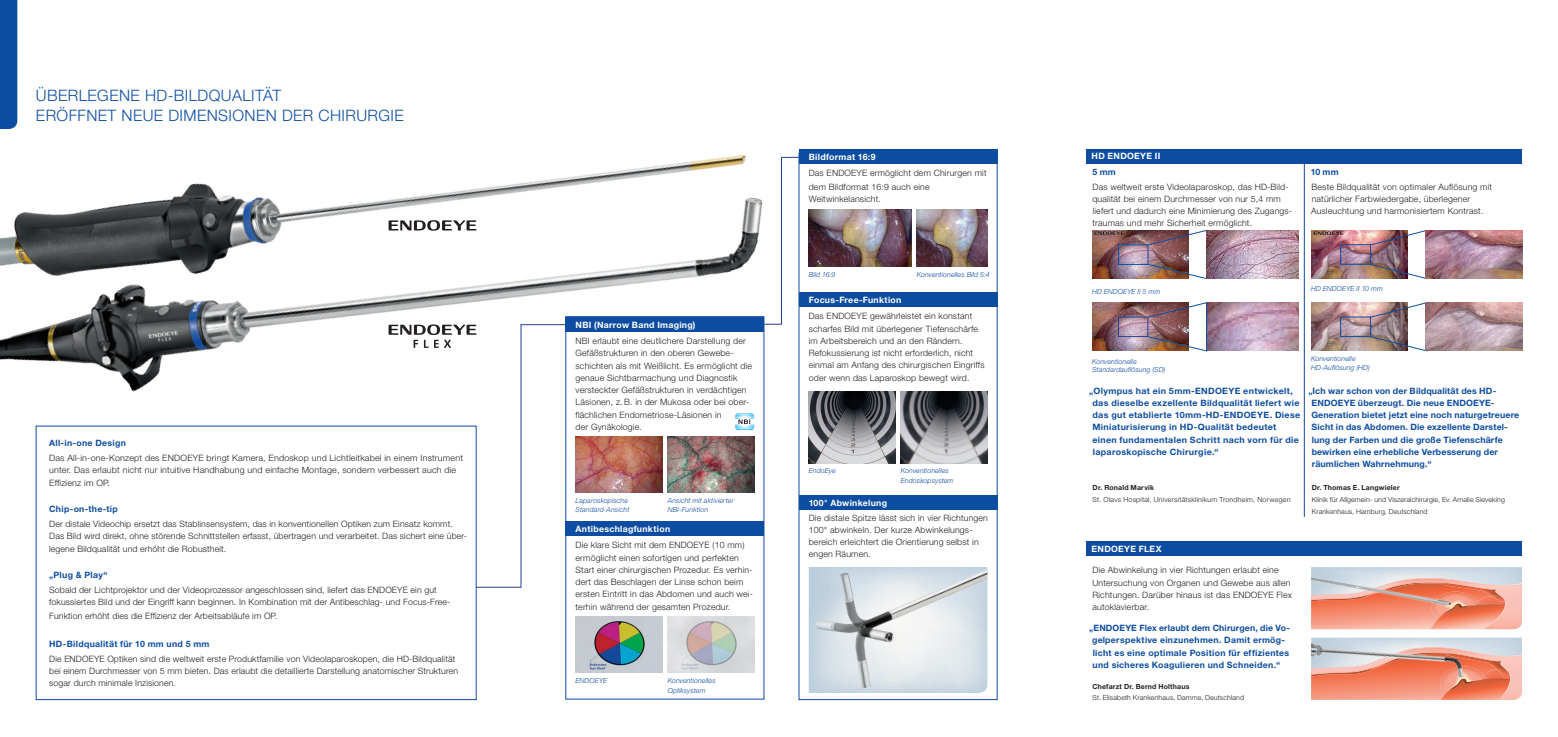
<style>
.page{position:relative;width:1558px;height:737px;background:#fff}
.page>*{position:absolute;margin:0;border:0;box-sizing:border-box;transform-origin:0 0}
.t1{font:300 15.75px/19.2px "Helvetica Neue LT Pro";letter-spacing:.025em;color:#0d4da1}
.t2{font:300 8.75px/12.2px "Helvetica Neue LT Pro";letter-spacing:.02em;color:#231f20}
.t3{font:700 8.75px/12.2px "Helvetica Neue LT Pro";letter-spacing:.03em;color:#0d4da1}
.t4{font:700 8.75px "Helvetica Neue LT Pro";letter-spacing:.035em;color:#fff}
.t5{font:italic 300 7px/8.8px "Helvetica Neue LT Pro";letter-spacing:.015em;color:#0d4da1}
.t6{font:300 7px/12.2px "Helvetica Neue LT Pro";letter-spacing:.015em;color:#231f20}
.t7{font:700 7px "Helvetica Neue LT Pro";letter-spacing:.025em;color:#231f20}
.t8{font:300 7px "Helvetica Neue LT Pro";letter-spacing:.035em;color:#231f20}
</style>
<div class="page">
<svg style="left:476px;top:494px;width:90px;height:93px"></svg>
<img style="left:35px;top:152px;width:788px;height:342px">
<img style="left:0;top:0;width:777px;height:381px">
<img style="left:1092px;top:230px;width:56px;height:49px">
<img style="left:1148px;top:230px;width:58px;height:49px">
<img style="left:1206px;top:230px;width:92px;height:49px">
<img style="left:1092px;top:302px;width:56px;height:49px">
<div style="left:1118px;top:317px;width:30px;height:20px;border:1px solid #253f8e"></div>
<img style="left:1207px;top:302px;width:91px;height:49px">
<img style="left:1311px;top:230px;width:59px;height:49px">
<div style="left:1340px;top:244px;width:30px;height:20px;border:1px solid #0d4da1"></div>
<img style="left:1311px;top:302px;width:59px;height:49px">
<div style="left:1340px;top:317px;width:30px;height:20px;border:1px solid #0d4da1"></div>
<img style="left:1148px;top:302px;width:59px;height:49px">
<svg style="left:1370px;top:302px;width:55px;height:49px"></svg>
<img style="left:1370px;top:230px;width:55px;height:49px">
<img style="left:1425px;top:230px;width:97px;height:49px">
<img style="left:1425px;top:302px;width:97px;height:49px">
<svg style="left:1094px;top:231px;width:30px;height:4px"></svg>
<svg style="left:1313px;top:231px;width:30px;height:4px"></svg>
<img style="left:575px;top:616px;width:87px;height:57px">
<img style="left:668px;top:616px;width:86px;height:57px">
<img style="left:809px;top:210px;width:102px;height:57px">
<img style="left:917px;top:210px;width:70px;height:57px">
<img style="left:812px;top:567px;width:175px;height:126px">
<svg style="left:1311px;top:637px;width:211px;height:62px;background:#eba08e"></svg>
<svg style="left:1311px;top:567px;width:211px;height:62px;background:#eaaea1"></svg>
<img style="left:1311px;top:570px;width:152px;height:46px">
<img style="left:1311px;top:637px;width:160px;height:51px">
<svg style="left:735px;top:413px;width:20px;height:17px"></svg>
<hr style="left:1304px;top:156px;width:1px;height:361px;background:#0d4da1">
<div style="left:566px;top:317px;width:198px;height:15px;background:#0d4da1"></div>
<div style="left:799px;top:149px;width:198px;height:15px;background:#0d4da1"></div>
<div style="left:799px;top:292px;width:198px;height:15px;background:#0d4da1"></div>
<div style="left:799px;top:495px;width:198px;height:15px;background:#0d4da1"></div>
<div style="left:566px;top:521px;width:198px;height:15px;background:#0d4da1"></div>
<div style="left:1086px;top:149px;width:436px;height:15px;background:#0d4da1"></div>
<div style="left:1086px;top:541px;width:436px;height:15px;background:#0d4da1"></div>
<img style="left:575px;top:436px;width:87px;height:57px">
<img style="left:668px;top:436px;width:86px;height:57px">
<img style="left:901px;top:391px;width:86px;height:72px">
<img style="left:809px;top:391px;width:86px;height:72px">
<h1 class="t1" style="left:36px;top:86px;width:369px">ÜBERLEGENE HD-BILDQUALITÄT<br>ERÖFFNET NEUE DIMENSIONEN DER CHIRURGIE</h1>
<p class="t3" style="left:49px;top:437px;width:78px">All-in-one Design</p>
<p class="t2" style="left:49px;top:452px;width:415px">Das All-in-one-Konzept des ENDOEYE bringt Kamera, Endoskop und Lichtleitkabel in einem Instrument unter. Das erlaubt nicht nur intuitive Handhabung und einfache Montage, sondern verbessert auch die<br>Effizienz im OP.</p>
<p class="t3" style="left:49px;top:503px;width:70px">Chip-on-the-tip</p>
<p class="t2" style="left:49px;top:517px;width:419px">Der distale Videochip ersetzt das Stablinsensystem, das in konventionellen Optiken zum Einsatz kommt.<br>Das Bild wird direkt, ohne störende Schnittstellen erfasst, übertragen und verarbeitet. Das sichert eine über&shy;legene Bildqualität und erhöht die Robustheit.</p>
<p class="t3" style="left:49px;top:568px;width:60px">„Plug &amp; Play“</p>
<p class="t2" style="left:49px;top:583px;width:403px">Sobald der Lichtprojektor und der Videoprozessor angeschlossen sind, liefert das ENDOEYE ein gut fokussiertes Bild und der Eingriff kann beginnen. In Kombination mit der Antibeschlag- und Focus-Free-</p>
<p class="t2" style="left:49px;top:609px;width:230px">Funktion erhöht dies die Effizienz der Arbeitsabläufe im OP.</p>
<p class="t3" style="left:49px;top:637px;width:162px">HD-Bildqualität für 10 mm und 5 mm</p>
<p class="t2" style="left:49px;top:652px;width:410px">Die ENDOEYE Optiken sind die weltweit erste Produktfamilie von Videolaparoskopen, die HD-Bildqualität bei einem Durchmesser von 5 mm bieten. Das erlaubt die detaillierte Darstellung anatomischer Strukturen sogar durch minimale Inzisionen.</p>
<p class="t4" style="left:575px;top:319px;width:121px">NBI (Narrow Band Imaging)</p>
<p class="t2" style="left:575px;top:334px;width:178px">NBI erlaubt eine deutlichere Darstellung der Gefäßstrukturen in den oberen Gewebe&shy;schichten als mit Weißlicht. Es ermöglicht die genaue Sichtbarmachung und Diagnostik versteckter Gefäßstrukturen in verdächtigen Läsionen, z.B. in der Mukosa oder bei ober&shy;flächlichen Endometriose-Läsionen in<br>der Gynäkologie.</p>
<p class="t5" style="left:575px;top:496px;width:55px">Laparoskopische<br>Standard-Ansicht</p>
<p class="t5" style="left:668px;top:496px;width:68px">Ansicht mit aktivierter<br>NBI-Funktion</p>
<p class="t4" style="left:575px;top:523px;width:96px">Antibeschlagfunktion</p>
<p class="t2" style="left:575px;top:539px;width:179px">Die klare Sicht mit dem ENDOEYE (10 mm) ermöglicht einen sofortigen und perfekten Start einer chirurgischen Prozedur. Es verhin&shy;dert das Beschlagen der Linse schon beim ersten Eintritt in das Abdomen und auch wei&shy;terhin während der gesamten Prozedur.</p>
<p class="t5" style="left:575px;top:676px;width:33px">ENDOEYE</p>
<p class="t5" style="left:668px;top:676px;width:50px;line-height:9.5px">Konventionelles<br>Optiksystem</p>
<p class="t4" style="left:809px;top:151px;width:68px">Bildformat 16:9</p>
<p class="t2" style="left:809px;top:166px;width:179px;line-height:14px">Das ENDOEYE ermöglicht dem Chirurgen mit dem Bildformat 16:9 auch eine</p>
<p class="t2" style="left:809px;top:193px;width:74px">Weitwinkelansicht.</p>
<p class="t5" style="left:809px;top:270px;width:28px">Bild 16:9</p>
<p class="t5" style="left:917px;top:270px;width:74px">Konventionelles Bild 5:4</p>
<p class="t4" style="left:809px;top:294px;width:94px">Focus-Free-Funktion</p>
<p class="t2" style="left:809px;top:310px;width:177px">Das ENDOEYE gewährleistet ein konstant scharfes Bild mit überlegener Tiefenschärfe im Arbeitsbereich und an den Rändern.<br>Refokussierung ist nicht erforderlich, nicht einmal am Anfang des chirurgischen Eingriffs oder wenn das Laparoskop bewegt wird.</p>
<p class="t5" style="left:809px;top:466px;width:28px">EndoEye</p>
<p class="t5" style="left:901px;top:466px;width:54px;line-height:9.5px">Konventionelles<br>Endoskopsystem</p>
<p class="t4" style="left:809px;top:497px;width:80px">100° Abwinkelung</p>
<p class="t2" style="left:809px;top:511px;width:181px">Die distale Spitze lässt sich in vier Richtungen 100° abwinkeln. Der kurze Abwinkelungs&shy;bereich erleichtert die Orientierung selbst in engen Räumen.</p>
<p class="t4" style="left:1091px;top:151px;width:70px">HD ENDOEYE II</p>
<p class="t3" style="left:1092px;top:165px;width:25px">5 mm</p>
<p class="t2" style="left:1092px;top:180px;width:201px">Das weltweit erste Videolaparoskop, das HD-Bild&shy;qualität bei einem Durchmesser von nur 5,4 mm liefert und dadurch eine Minimierung des Zugangs&shy;traumas und mehr Sicherheit ermöglicht.</p>
<p class="t3" style="left:1310px;top:165px;width:29px">10 mm</p>
<p class="t2" style="left:1311px;top:180px;width:183px">Beste Bildqualität von optimaler Auflösung mit natürlicher Farbwiedergabe, überlegener<br>Ausleuchtung und harmonisiertem Kontrast.</p>
<p class="t5" style="left:1092px;top:287px;width:70px">HD ENDOEYE II 5 mm</p>
<p class="t5" style="left:1311px;top:284px;width:73px">HD ENDOEYE II 10 mm</p>
<p class="t5" style="left:1092px;top:356px;width:75px">Konventionelle<br>Standardauflösung (SD)</p>
<p class="t3" style="left:1092px;top:384px;width:209px;text-indent:-3px">„Olympus hat ein 5mm-ENDOEYE entwickelt, das dieselbe exzellente Bildqualität liefert wie das gut etablierte 10mm-HD-ENDOEYE. Diese Miniaturisierung in HD-Qualität bedeutet einen fundamentalen Schritt nach vorn für die laparoskopische Chirurgie.“</p>
<p class="t7" style="left:1092px;top:482px;width:63px">Dr. Ronald Marvik</p>
<p class="t8" style="left:1092px;top:495px;width:199px">St. Olavs Hospital, Universitätsklinikum Trondheim, Norwegen</p>
<p class="t5" style="left:1311px;top:354px;width:60px">Konventionelle<br>HD-Auflösung (HD)</p>
<p class="t3" style="left:1311px;top:384px;width:209px;text-indent:-3px">„Ich war schon von der Bildqualität des HD-ENDOEYE überzeugt. Die neue ENDOEYE-Generation bietet jetzt eine noch naturgetreuere Sicht in das Abdomen. Die exzellente Darstel&shy;lung der Farben und die große Tiefenschärfe bewirken eine erhebliche Verbesserung der räumlichen Wahrnehmung.“</p>
<p class="t7" style="left:1311px;top:483px;width:90px">Dr. Thomas E. Langwieler</p>
<p class="t6" style="left:1311px;top:493px;width:195px">Klinik für Allgemein- und Viszeralchirurgie, Ev. Amalie Sieveking<br>Krankenhaus, Hamburg, Deutschland</p>
<p class="t4" style="left:1091px;top:543px;width:71px">ENDOEYE FLEX</p>
<p class="t2" style="left:1092px;top:564px;width:201px">Die Abwinkelung in vier Richtungen erlaubt eine Untersuchung von Organen und Gewebe aus allen Richtungen. Darüber hinaus ist das ENDOEYE Flex autoklavierbar.</p>
<p class="t3" style="left:1092px;top:621px;width:199px;text-indent:-3px">„ENDOEYE Flex erlaubt dem Chirurgen, die Vo&shy;gelperspektive einzunehmen. Damit ermög&shy;licht es eine optimale Position für effizientes und sicheres Koagulieren und Schneiden.“</p>
<p class="t7" style="left:1092px;top:682px;width:99px">Chefarzt Dr. Bernd Holthaus</p>
<p class="t6" style="left:1092px;top:691px;width:153px">St. Elisabeth Krankenhaus, Damme, Deutschland</p>
</div>
